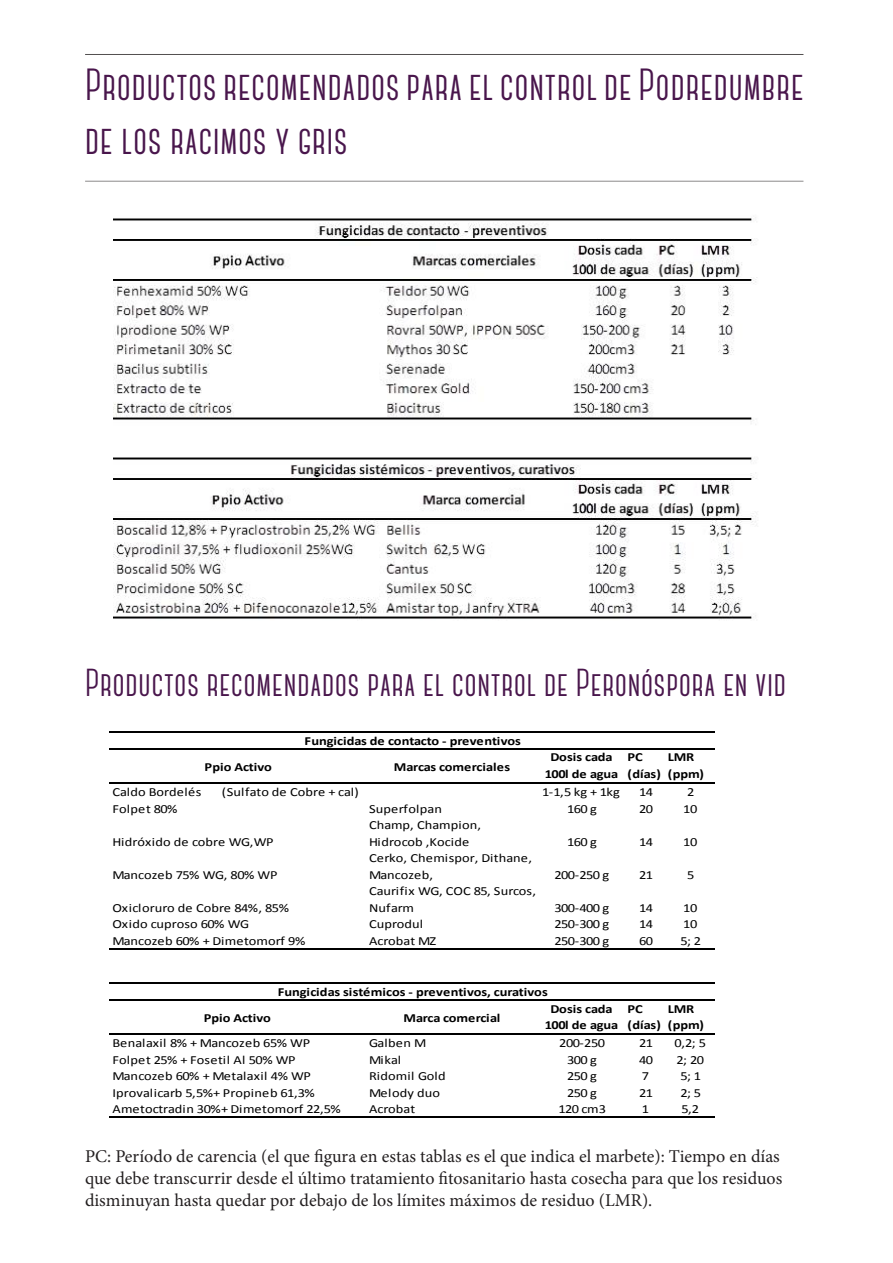
<style>
.page{position:relative;width:893px;height:1263px;background:#fff}
.page>*{position:absolute;margin:0;border:0;box-sizing:border-box;transform-origin:0 0}
.t1{font:700 45px/54px "Canter";letter-spacing:.02em;color:#49164c}
.t2{font:700 39px "Canter";letter-spacing:.02em;color:#49164c}
.t3{font:18px/21.6px "Minion Pro";color:#231f20}
.t4{font:12.45px/16.5px "Calibri";color:#000;scale:1.16 1}
.t5{font:700 12.45px/16.5px "Calibri";letter-spacing:-.005em;color:#000;scale:1.16 1}
.t6{font:12.45px "Calibri";letter-spacing:-.025em;color:#000;scale:1.16 1}
</style>
<div class="page">
<div style="left:84px;top:51px;width:720px;height:5px;background:#231f20;opacity:.5"></div>
<hr style="left:84px;top:178px;width:720px;height:4px;background:#231f20;opacity:.5">
<hr style="left:109px;top:731px;width:606px;height:1px;background:#000">
<hr style="left:109px;top:748px;width:606px;height:2px;background:#000">
<hr style="left:109px;top:782px;width:606px;height:2px;background:#000">
<hr style="left:109px;top:948px;width:606px;height:2px;background:#000">
<hr style="left:109px;top:982px;width:606px;height:1px;background:#000">
<hr style="left:109px;top:999px;width:606px;height:2px;background:#000">
<hr style="left:109px;top:1033px;width:606px;height:2px;background:#000">
<hr style="left:109px;top:1116px;width:606px;height:2px;background:#000">
<img style="left:114px;top:217px;width:643px;height:402px">
<p class="t1" style="left:85px;top:59px;width:720px">Productos recomendados para el control de Podredumbre de los racimos y gris</p>
<p class="t2" style="left:85px;top:663px;width:702px">Productos recomendados para el control de Peronóspora en vid</p>
<p class="t5" style="left:305px;top:732px;width:188px">Fungicidas de contacto - preventivos</p>
<p class="t5" style="left:205px;top:758px;width:60px">Ppio Activo</p>
<p class="t5" style="left:394px;top:758px;width:102px">Marcas comerciales</p>
<p class="t5" style="left:545px;top:749px;width:65px;text-align:center">Dosis cada<br>100l de agua</p>
<p class="t5" style="left:627px;top:749px;width:30px">PC (días)</p>
<p class="t5" style="left:668px;top:749px;width:33px">LMR (ppm)</p>
<p class="t4" style="left:112px;top:784px;width:78px">Caldo Bordelés</p>
<p class="t4" style="left:222px;top:784px;width:120px">(Sulfato de Cobre + cal)</p>
<p class="t4" style="left:542px;top:784px;width:69px">1-1,5 kg + 1kg</p>
<p class="t4" style="left:639px;top:784px;width:14px">14</p>
<p class="t4" style="left:687px;top:784px;width:8px">2</p>
<p class="t4" style="left:112px;top:800px;width:58px">Folpet 80%</p>
<p class="t4" style="left:369px;top:800px;width:64px">Superfolpan</p>
<p class="t4" style="left:567px;top:800px;width:27px">160 g</p>
<p class="t4" style="left:639px;top:800px;width:14px">20</p>
<p class="t4" style="left:683px;top:800px;width:14px">10</p>
<p class="t4" style="left:112px;top:833px;width:140px">Hidróxido de cobre WG,WP</p>
<p class="t4" style="left:369px;top:817px;width:98px">Champ, Champion,<br>Hidrocob ,Kocide</p>
<p class="t4" style="left:567px;top:833px;width:27px">160 g</p>
<p class="t4" style="left:639px;top:833px;width:14px">14</p>
<p class="t4" style="left:683px;top:833px;width:14px">10</p>
<p class="t6" style="left:112px;top:867px;width:144px">Mancozeb 75% WG, 80% WP</p>
<p class="t4" style="left:112px;top:899px;width:154px">Oxicloruro de Cobre 84%, 85%</p>
<p class="t4" style="left:369px;top:850px;width:142px">Cerko, Chemispor, Dithane,<br>Mancozeb,</p>
<p class="t4" style="left:369px;top:883px;width:145px">Caurifix WG, COC 85, Surcos,<br>Nufarm</p>
<p class="t4" style="left:554px;top:866px;width:49px">200-250 g</p>
<p class="t4" style="left:639px;top:866px;width:14px">21</p>
<p class="t4" style="left:687px;top:866px;width:8px">5</p>
<p class="t4" style="left:554px;top:899px;width:49px">300-400 g</p>
<p class="t4" style="left:639px;top:899px;width:14px">14</p>
<p class="t4" style="left:683px;top:899px;width:14px">10</p>
<p class="t4" style="left:112px;top:916px;width:120px">Oxido cuproso 60% WG</p>
<p class="t4" style="left:369px;top:916px;width:48px">Cuprodul</p>
<p class="t4" style="left:554px;top:916px;width:49px">250-300 g</p>
<p class="t4" style="left:639px;top:916px;width:14px">14</p>
<p class="t4" style="left:683px;top:916px;width:14px">10</p>
<p class="t4" style="left:112px;top:932px;width:168px">Mancozeb 60% + Dimetomorf 9%</p>
<p class="t4" style="left:369px;top:932px;width:60px">Acrobat MZ</p>
<p class="t4" style="left:554px;top:932px;width:49px">250-300 g</p>
<p class="t4" style="left:639px;top:932px;width:14px">60</p>
<p class="t4" style="left:680px;top:932px;width:19px">5; 2</p>
<p class="t5" style="left:278px;top:983px;width:234px">Fungicidas sistémicos - preventivos, curativos</p>
<p class="t5" style="left:204px;top:1009px;width:60px">Ppio Activo</p>
<p class="t5" style="left:404px;top:1009px;width:85px">Marca comercial</p>
<p class="t5" style="left:545px;top:1000px;width:65px;text-align:center">Dosis cada<br>100l de agua</p>
<p class="t5" style="left:627px;top:1000px;width:30px">PC (días)</p>
<p class="t5" style="left:668px;top:1000px;width:33px">LMR (ppm)</p>
<p class="t4" style="left:112px;top:1035px;width:172px">Benalaxil 8% + Mancozeb 65% WP</p>
<p class="t4" style="left:369px;top:1035px;width:51px">Galben M</p>
<p class="t4" style="left:559px;top:1035px;width:41px">200-250</p>
<p class="t4" style="left:639px;top:1035px;width:14px">21</p>
<p class="t4" style="left:675px;top:1035px;width:29px">0,2; 5</p>
<p class="t4" style="left:112px;top:1051px;width:160px">Folpet 25% + Fosetil Al 50% WP</p>
<p class="t4" style="left:369px;top:1051px;width:29px">Mikal</p>
<p class="t4" style="left:567px;top:1051px;width:27px">300 g</p>
<p class="t4" style="left:639px;top:1051px;width:14px">40</p>
<p class="t4" style="left:677px;top:1051px;width:25px">2; 20</p>
<p class="t4" style="left:112px;top:1068px;width:173px">Mancozeb 60% + Metalaxil 4% WP</p>
<p class="t4" style="left:369px;top:1068px;width:68px">Ridomil Gold</p>
<p class="t4" style="left:567px;top:1068px;width:27px">250 g</p>
<p class="t4" style="left:642px;top:1068px;width:8px">7</p>
<p class="t4" style="left:680px;top:1068px;width:19px">5; 1</p>
<p class="t4" style="left:112px;top:1084px;width:176px">Iprovalicarb 5,5%+ Propineb 61,3%</p>
<p class="t4" style="left:369px;top:1084px;width:63px">Melody duo</p>
<p class="t4" style="left:567px;top:1084px;width:27px">250 g</p>
<p class="t4" style="left:639px;top:1084px;width:14px">21</p>
<p class="t4" style="left:680px;top:1084px;width:19px">2; 5</p>
<p class="t4" style="left:112px;top:1101px;width:198px">Ametoctradin 30%+ Dimetomorf 22,5%</p>
<p class="t4" style="left:369px;top:1101px;width:41px">Acrobat</p>
<p class="t4" style="left:558px;top:1101px;width:43px">120 cm3</p>
<p class="t4" style="left:642px;top:1101px;width:8px">1</p>
<p class="t4" style="left:681px;top:1101px;width:17px">5,2</p>
<p class="t3" style="left:85px;top:1146px;width:699px">PC: Período de carencia (el que figura en estas tablas es el que indica el marbete): Tiempo en días que debe transcurrir desde el último tratamiento fitosanitario hasta cosecha para que los residuos disminuyan hasta quedar por debajo de los límites máximos de residuo (LMR).</p>
</div>
